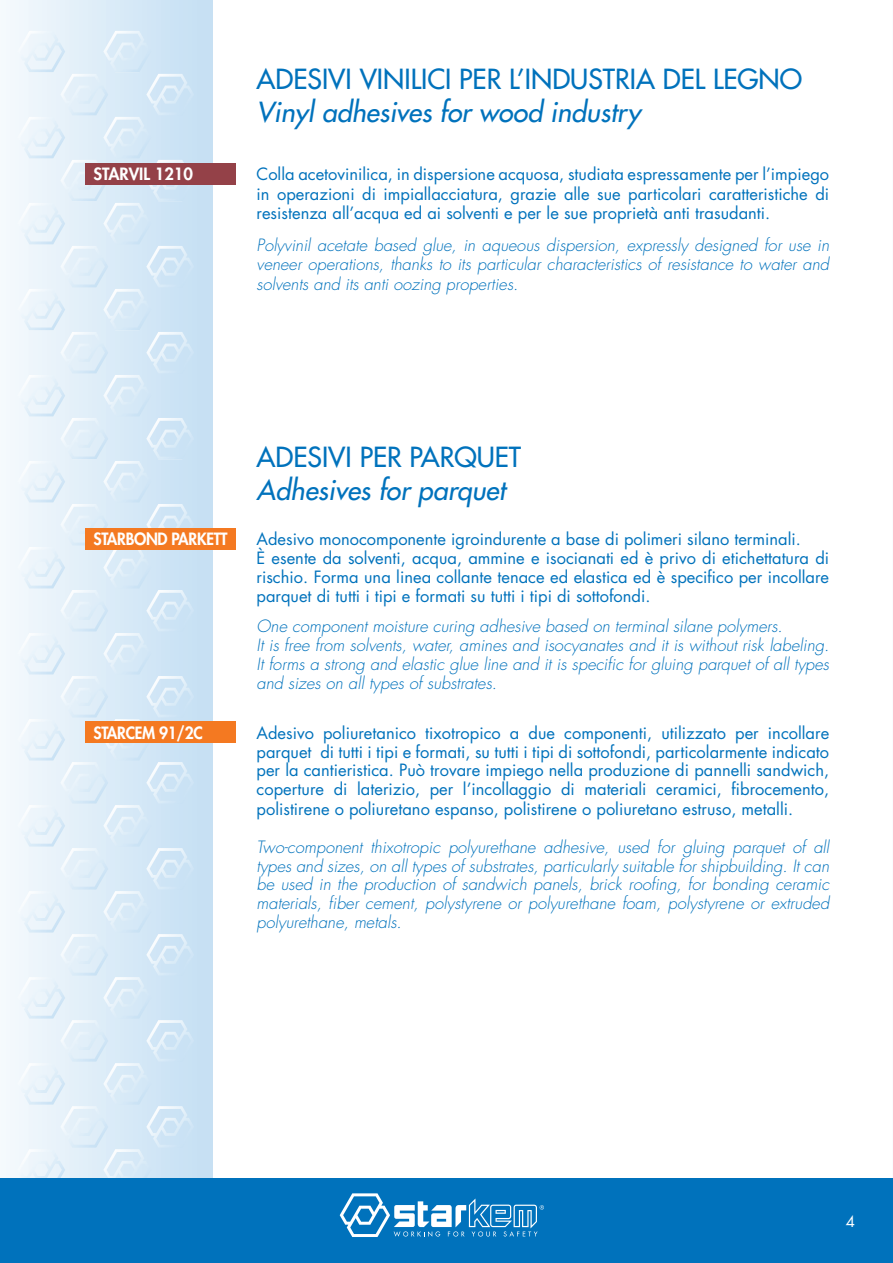
<style>
.page{position:relative;width:893px;height:1263px;background:#fff}
.page>*{position:absolute;margin:0;border:0;box-sizing:border-box;transform-origin:0 0}
.t1{font:500 27px "Futura Std";color:#0072bc}
.t2{font:italic 500 27px "Futura Std";color:#0072bc}
.t3{font:16.5px/18.9px "Futura Std";color:#0072bc;text-align:justify}
.t4{font:italic 300 16.5px/18.8px "Futura Std";color:#0072bc;text-align:justify}
.t5{font:800 16.5px "Futura Std";letter-spacing:-.02em;color:#fff;scale:.95 1}
.t6{font:800 16.5px "Futura Std";color:#fff}
.t7{font:15px "Futura Std";color:#fff}
</style>
<div class="page">
<hr style="left:892px;top:0;width:1px;height:1263px;background:#f8fafd">
<div style="left:0;top:0;width:25px;height:1263px;background:#f6fafd"></div>
<div style="left:15px;top:0;width:28px;height:1263px;background:#f2f8fc"></div>
<div style="left:29px;top:0;width:28px;height:1263px;background:#eef5fb"></div>
<div style="left:47px;top:0;width:28px;height:1263px;background:#eaf3fa"></div>
<div style="left:65px;top:0;width:28px;height:1263px;background:#e6f1f9"></div>
<div style="left:79px;top:0;width:28px;height:1263px;background:#e2eff9"></div>
<div style="left:97px;top:0;width:28px;height:1263px;background:#deedf8"></div>
<div style="left:111px;top:0;width:28px;height:1263px;background:#daebf8"></div>
<div style="left:129px;top:0;width:28px;height:1263px;background:#d6e9f7"></div>
<div style="left:147px;top:0;width:28px;height:1263px;background:#d2e6f6"></div>
<div style="left:161px;top:0;width:28px;height:1263px;background:#cee4f5"></div>
<div style="left:179px;top:0;width:28px;height:1263px;background:#cae2f5"></div>
<div style="left:197px;top:0;width:15px;height:1263px;background:#c7e0f3"></div>
<img style="left:25px;top:31px;width:40px;height:41px">
<img style="left:61px;top:74px;width:47px;height:41px">
<img style="left:103px;top:31px;width:44px;height:41px">
<img style="left:146px;top:74px;width:45px;height:41px">
<img style="left:25px;top:117px;width:40px;height:41px">
<img style="left:61px;top:160px;width:44px;height:41px">
<img style="left:103px;top:117px;width:44px;height:41px">
<img style="left:149px;top:160px;width:35px;height:40px">
<img style="left:25px;top:203px;width:40px;height:41px">
<img style="left:61px;top:246px;width:47px;height:41px">
<img style="left:103px;top:203px;width:44px;height:41px">
<img style="left:146px;top:246px;width:44px;height:41px">
<img style="left:25px;top:289px;width:40px;height:41px">
<img style="left:61px;top:332px;width:47px;height:41px">
<img style="left:103px;top:289px;width:44px;height:41px">
<img style="left:146px;top:332px;width:45px;height:41px">
<img style="left:25px;top:375px;width:40px;height:41px">
<img style="left:61px;top:418px;width:47px;height:41px">
<img style="left:103px;top:375px;width:44px;height:41px">
<img style="left:146px;top:418px;width:45px;height:40px">
<img style="left:25px;top:461px;width:40px;height:41px">
<img style="left:61px;top:504px;width:47px;height:41px">
<img style="left:103px;top:461px;width:44px;height:41px">
<img style="left:146px;top:504px;width:44px;height:24px">
<img style="left:25px;top:547px;width:40px;height:41px">
<img style="left:61px;top:590px;width:47px;height:41px">
<img style="left:103px;top:549px;width:48px;height:39px">
<img style="left:146px;top:590px;width:44px;height:41px">
<img style="left:25px;top:633px;width:40px;height:41px">
<img style="left:61px;top:676px;width:47px;height:41px">
<img style="left:104px;top:633px;width:43px;height:41px">
<img style="left:146px;top:676px;width:44px;height:41px">
<img style="left:25px;top:719px;width:40px;height:41px">
<img style="left:61px;top:762px;width:47px;height:41px">
<img style="left:106px;top:719px;width:41px;height:41px">
<img style="left:146px;top:762px;width:44px;height:41px">
<img style="left:25px;top:805px;width:40px;height:41px">
<img style="left:61px;top:848px;width:47px;height:41px">
<img style="left:104px;top:805px;width:42px;height:41px">
<img style="left:146px;top:848px;width:44px;height:41px">
<img style="left:24px;top:891px;width:41px;height:41px">
<img style="left:61px;top:934px;width:47px;height:41px">
<img style="left:104px;top:891px;width:43px;height:41px">
<img style="left:146px;top:934px;width:44px;height:41px">
<img style="left:24px;top:977px;width:41px;height:41px">
<img style="left:61px;top:1020px;width:47px;height:41px">
<img style="left:104px;top:977px;width:43px;height:41px">
<img style="left:146px;top:1020px;width:44px;height:41px">
<img style="left:25px;top:1063px;width:40px;height:41px">
<img style="left:61px;top:1106px;width:47px;height:41px">
<img style="left:104px;top:1063px;width:42px;height:41px">
<img style="left:146px;top:1106px;width:44px;height:41px">
<img style="left:17px;top:1149px;width:48px;height:30px">
<img style="left:103px;top:1149px;width:48px;height:30px">
<hr style="left:892px;top:1179px;width:1px;height:84px;background:#0072bc">
<div style="left:0;top:1179px;width:892px;height:84px;background:#0072bc"></div>
<svg style="left:340px;top:1193px;width:204px;height:44px"></svg>
<div style="left:85px;top:163px;width:150px;height:22px;background:#944148"></div>
<div style="left:85px;top:528px;width:150px;height:21px;background:#f47921"></div>
<div style="left:85px;top:721px;width:150px;height:22px;background:#f47921"></div>
<p class="t6" style="left:94px;top:164px;width:101px">STARVIL 1210</p>
<h1 class="t1" style="left:257px;top:62px;width:547px">ADESIVI VINILICI PER L’INDUSTRIA DEL LEGNO</h1>
<h1 class="t2" style="left:257px;top:95px;width:385px">Vinyl adhesives for wood industry</h1>
<p class="t3" style="left:257px;top:164px;width:574px;line-height:19.5px">Colla acetovinilica, in dispersione acquosa, studiata espressamente per l’impiego in operazioni di impiallacciatura, grazie alle sue particolari caratteristiche di resistenza all’acqua ed ai solventi e per le sue proprietà anti trasudanti.</p>
<p class="t4" style="left:257px;top:235px;width:574px;line-height:19.5px">Polyvinil acetate based glue, in aqueous dispersion, expressly designed for use in veneer operations, thanks to its particular characteristics of resistance to water and solvents and its anti oozing properties.</p>
<p class="t5" style="left:94px;top:529px;width:143px">STARBOND PARKETT</p>
<p class="t5" style="left:94px;top:722px;width:117px">STARCEM 91/2C</p>
<h1 class="t1" style="left:257px;top:440px;width:266px">ADESIVI PER PARQUET</h1>
<h1 class="t2" style="left:257px;top:473px;width:250px">Adhesives for parquet</h1>
<p class="t3" style="left:257px;top:530px;width:574px;text-align:left">Adesivo monocomponente igroindurente a base di polimeri silano terminali.<br>È esente da solventi, acqua, ammine e isocianati ed è privo di etichettatura di rischio. Forma una linea collante tenace ed elastica ed è specifico per incollare parquet di tutti i tipi e formati su tutti i tipi di sottofondi.</p>
<p class="t4" style="left:257px;top:617px;width:574px;text-align:left">One component moisture curing adhesive based on terminal silane polymers.<br>It is free from solvents, water, amines and isocyanates and it is without risk labeling.<br>It forms a strong and elastic glue line and it is specific for gluing parquet of all types and sizes on all types of substrates.</p>
<p class="t3" style="left:257px;top:723px;width:574px">Adesivo poliuretanico tixotropico a due componenti, utilizzato per incollare parquet di tutti i tipi e formati, su tutti i tipi di sottofondi, particolarmente indicato per la cantieristica. Può trovare impiego nella produzione di pannelli sandwich, coperture di laterizio, per l’incollaggio di materiali ceramici, fibrocemento, polistirene o poliuretano espanso, polistirene o poliuretano estruso, metalli.</p>
<p class="t4" style="left:257px;top:838px;width:574px">Two-component thixotropic polyurethane adhesive, used for gluing parquet of all types and sizes, on all types of substrates, particularly suitable for shipbuilding. It can be used in the production of sandwich panels, brick roofing, for bonding ceramic materials, fiber cement, polystyrene or polyurethane foam, polystyrene or extruded polyurethane, metals.</p>
<p class="t7" style="left:846px;top:1211px;width:11px">4</p>
</div>
